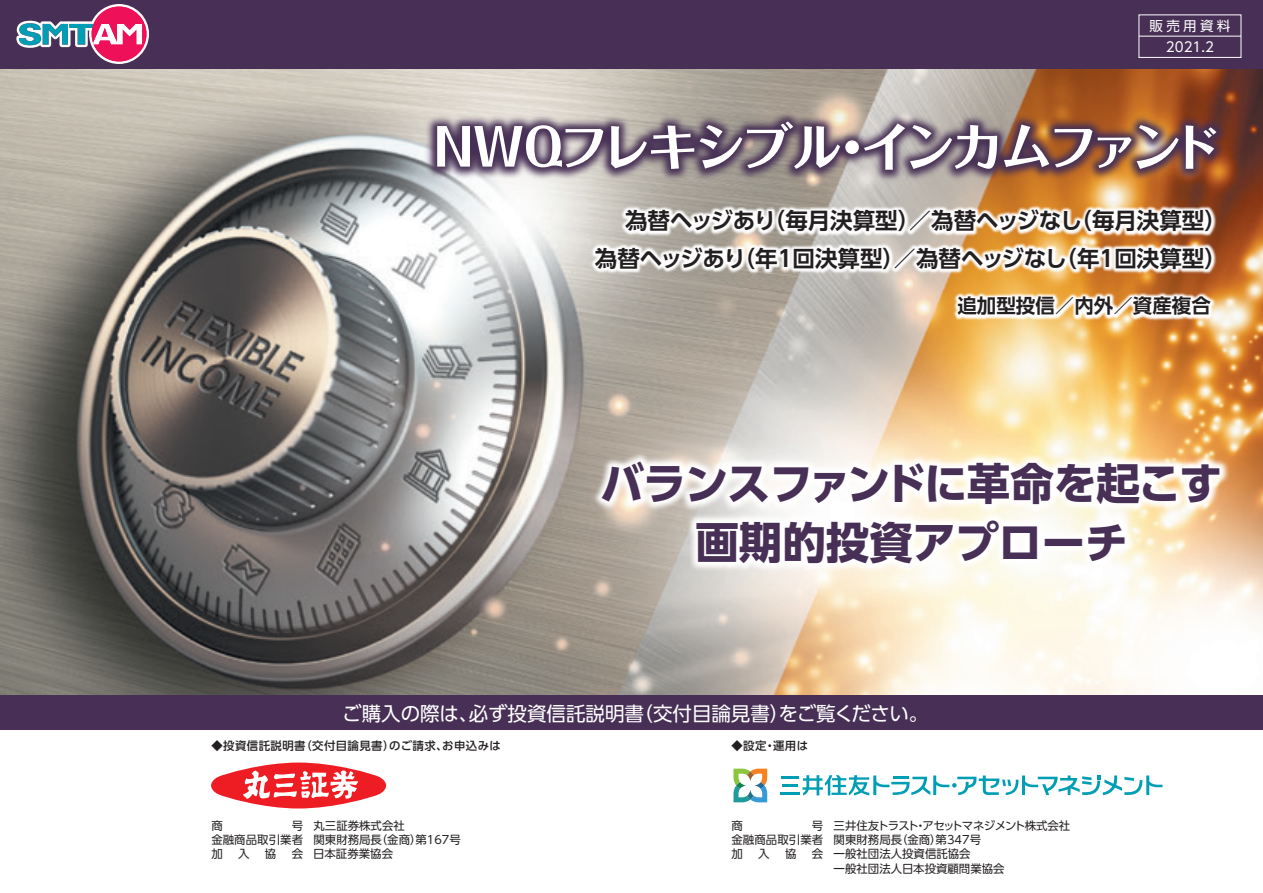
<style>
.page{position:relative;width:1263px;height:893px;background:#fff}
.page>*{position:absolute;margin:0;border:0;box-sizing:border-box;transform-origin:0 0}
.t1{font:700 43.5px/58.5px "UD Shin Go Pro";letter-spacing:-.015em;color:#472f55;text-align:center}
.t2{font:700 22.5px "UD Shin Go Pro De";color:#231f20}
.t3{font:700 22.5px "UD Shin Go Pro De";letter-spacing:-.035em;color:#231f20}
.t4{font:19.5px "UD Shin Go Pro";color:#fff}
.t5{font:700 19.5px "UD Shin Go Pro De";color:#231f20}
.t6{font:13.5px/21.3px "UD Shin Go Pro";letter-spacing:.25em;color:#fff;text-align:center}
.t7{font:11.4px/14.2px "UD Shin Go Pro";color:#231f20}
.t8{font:500 11.4px "UD Shin Go Pro";letter-spacing:.04em;color:#231f20}
.t9{font:11.4px "UD Shin Go Pro";letter-spacing:-.05em;color:#231f20}
</style>
<div class="page">
<img style="left:0;top:68px;width:1148px;height:627px">
<div style="left:0;top:695px;width:1263px;height:34px;background:#472f55"></div>
<div style="left:0;top:0;width:1263px;height:68px;background:#472f55"></div>
<div style="left:1138px;top:15px;width:103px;height:43px;border:1px solid #fff"></div>
<hr style="left:1139px;top:36px;width:102px;height:1px;background:#fff">
<svg style="left:16px;top:4px;width:133px;height:60px"></svg>
<img style="left:537px;top:413px;width:726px;height:222px">
<img style="left:378px;top:68px;width:885px;height:161px">
<svg style="left:437px;top:125px;width:166px;height:42px"></svg>
<svg style="left:611px;top:121px;width:229px;height:29px"></svg>
<div style="left:845px;top:140px;width:14px;height:14px;background:#fff;border-radius:50%"></div>
<svg style="left:864px;top:123px;width:133px;height:27px"></svg>
<svg style="left:1004px;top:125px;width:88px;height:25px"></svg>
<svg style="left:1098px;top:125px;width:81px;height:25px;background:#a07b70"></svg>
<svg style="left:1186px;top:125px;width:30px;height:25px"></svg>
<svg style="left:211px;top:762px;width:175px;height:46px"></svg>
<svg style="left:733px;top:769px;width:34px;height:33px"></svg>
<hr style="left:782px;top:776px;width:17px;height:3px;background:#009eb4">
<hr style="left:781px;top:792px;width:19px;height:3px;background:#009eb4">
<svg style="left:783px;top:775px;width:379px;height:20px"></svg>
<img style="left:530px;top:150px;width:733px;height:263px">
<p class="t6" style="left:1149px;top:14px;width:82px">販売用資料<br>2021.2</p>
<h2 class="t3" style="left:625px;top:203px;width:153px">為替ヘッジあり</h2>
<h2 class="t2" style="left:763px;top:203px;width:321px">（毎月決算型／）為替ヘッジなし</h2>
<h2 class="t2" style="left:1069px;top:203px;width:159px">（毎月決算型(</h2>
<h2 class="t3" style="left:595px;top:240px;width:153px">為替ヘッジあり</h2>
<h2 class="t2" style="left:733px;top:240px;width:336px">（年1回決算型／）為替ヘッジなし</h2>
<h2 class="t2" style="left:1054px;top:240px;width:174px">（年1回決算型(</h2>
<h3 class="t5" style="left:957px;top:290px;width:255px">追加型投信／内外／資産複合</h3>
<h1 class="t1" style="left:601px;top:453px;width:623px">バランスファンドに革命を起こす画期的投資アプローチ</h1>
<h3 class="t4" style="left:342px;top:697px;width:137px">ご購入の際は、</h3>
<h3 class="t4" style="left:469px;top:697px;width:177px">必ず投資信託説明書</h3>
<h3 class="t4" style="left:634px;top:697px;width:296px">（交付目論見書をご覧ください。</h3>
<h3 class="t4" style="left:770px;top:697px;width:21px">）</h3>
<p class="t8" style="left:389px;top:736px;width:60px">のご請求、</p>
<p class="t8" style="left:211px;top:736px;width:96px">◆投資信託説明書</p>
<p class="t8" style="left:300px;top:736px;width:96px">（交付目論見書）</p>
<p class="t8" style="left:442px;top:736px;width:60px">お申込みは</p>
<p class="t8" style="left:731px;top:736px;width:37px">◆設定</p>
<p class="t8" style="left:773px;top:736px;width:37px">運用は</p>
<p class="t8" style="left:764px;top:736px;width:13px">・</p>
<p class="t7" style="left:211px;top:818px;width:13px">商</p>
<p class="t7" style="left:211px;top:818px;width:93px;text-align:justify;text-indent:80px">号金融商品取引業者加</p>
<p class="t7" style="left:238px;top:847px;width:13px">入</p>
<p class="t7" style="left:265px;top:847px;width:13px">協</p>
<p class="t7" style="left:292px;top:847px;width:13px">会</p>
<p class="t7" style="left:376px;top:818px;width:87px;text-indent:-62px">丸三証券株式会社<br>（金商第） 167号</p>
<p class="t7" style="left:313px;top:832px;width:81px">関東財務局長日本証券業協会</p>
<p class="t7" style="left:731px;top:818px;width:13px">商</p>
<p class="t7" style="left:731px;top:818px;width:93px;text-align:justify;text-indent:80px">号金融商品取引業者加</p>
<p class="t7" style="left:758px;top:847px;width:13px">入</p>
<p class="t7" style="left:785px;top:847px;width:13px">協</p>
<p class="t7" style="left:812px;top:847px;width:13px">会</p>
<p class="t9" style="left:834px;top:816px;width:238px">三井住友トラストアセットマネジメント株式会社</p>
<p class="t7" style="left:896px;top:818px;width:87px;text-indent:19px">・<br>（金商第） 347号</p>
<p class="t7" style="left:834px;top:832px;width:172px">関東財務局長<br>一般社団法人投資信託協会<br>一般社団法人日本投資顧問業協会</p>
</div>
